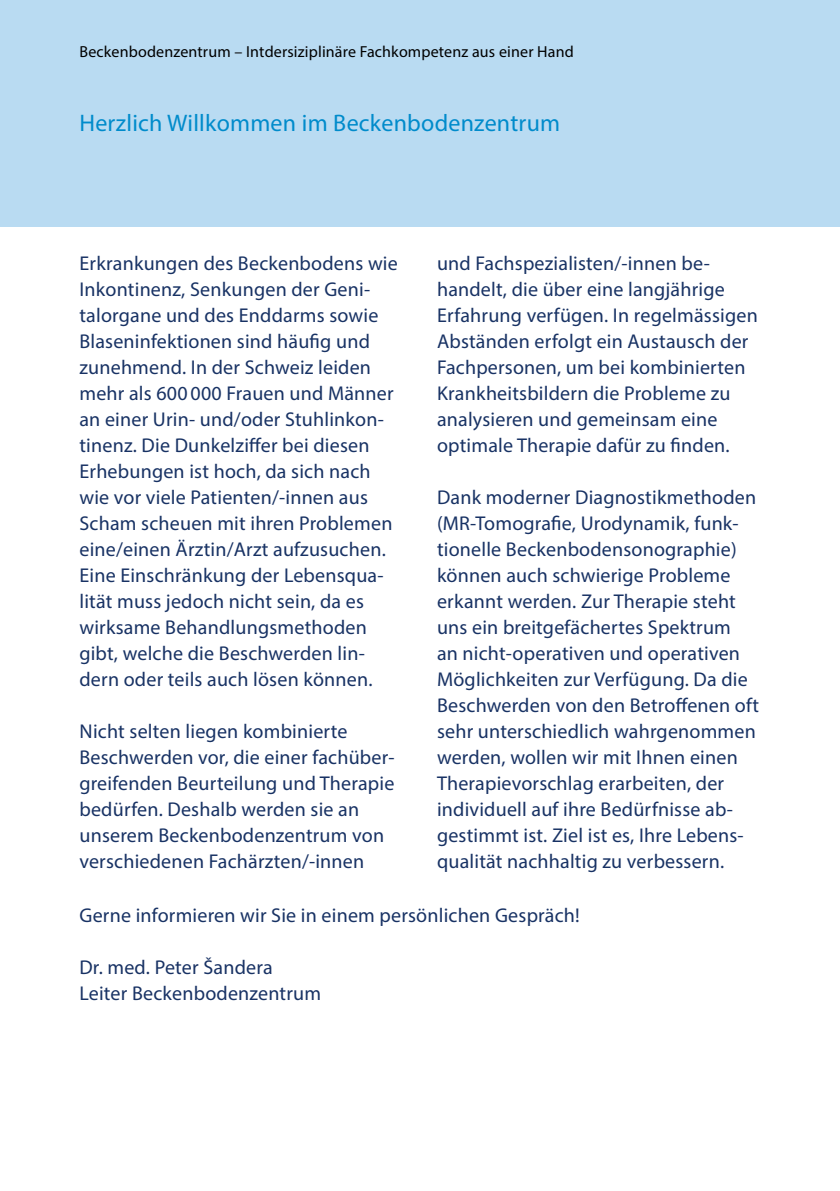
<style>
.page{position:relative;width:840px;height:1191px;background:#fff}
.page>*{position:absolute;margin:0;border:0;box-sizing:border-box;transform-origin:0 0}
.t1{font:24px "Myriad Pro";letter-spacing:.01em;color:#008bcb}
.t2{font:20px/26px "Myriad Pro";letter-spacing:.01em;color:#183264}
.t3{font:16px "Myriad Pro";letter-spacing:.01em;color:#000}
</style>
<div class="page">
<div style="left:0;top:0;width:839px;height:227px;background:#b9dbf2"></div>
<p class="t3" style="left:79px;top:42px;width:495px">Beckenbodenzentrum – Intdersiziplinäre Fachkompetenz aus einer Hand</p>
<p class="t1" style="left:79px;top:109px;width:482px">Herzlich Willkommen im Beckenbodenzentrum</p>
<p class="t2" style="left:437px;top:250px;width:322px">und Fachspezialisten/-innen be&shy;handelt, die über eine langjährige Erfahrung verfügen. In regelmässigen Abständen erfolgt ein Austausch der Fachpersonen, um bei kombinierten Krankheitsbildern die Probleme zu analysieren und gemeinsam eine optimale Therapie dafür zu finden.</p>
<p class="t2" style="left:437px;top:484px;width:323px">Dank moderner Diagnostikmethoden (MR-Tomografie, Urodynamik, funk&shy;tionelle Beckenbodensonographie) können auch schwierige Probleme erkannt werden. Zur Therapie steht uns ein breitgefächertes Spektrum<br>an nicht-operativen und operativen Möglichkeiten zur Verfügung. Da die Beschwerden von den Betroffenen oft sehr unterschiedlich wahrgenommen werden, wollen wir mit Ihnen einen Therapievorschlag erarbeiten, der individuell auf ihre Bedürfnisse ab&shy;gestimmt ist. Ziel ist es, Ihre Lebens&shy;qualität nachhaltig zu verbessern.</p>
<p class="t2" style="left:79px;top:902px;width:501px">Gerne informieren wir Sie in einem persönlichen Gespräch!</p>
<p class="t2" style="left:79px;top:954px;width:243px">Dr. med. Peter Šandera<br>Leiter Beckenbodenzentrum</p>
<p class="t2" style="left:79px;top:250px;width:320px">Erkrankungen des Beckenbodens wie Inkontinenz, Senkungen der Geni&shy;talorgane und des Enddarms sowie Blaseninfektionen sind häufig und zunehmend. In der Schweiz leiden mehr als 600 000 Frauen und Männer an einer Urin- und/oder Stuhlinkon&shy;tinenz. Die Dunkelziffer bei diesen Erhebungen ist hoch, da sich nach wie vor viele Patienten/-innen aus Scham scheuen mit ihren Problemen eine/einen Ärztin/Arzt aufzusuchen.<br>Eine Einschränkung der Lebensqua&shy;lität muss jedoch nicht sein, da es wirksame Behandlungsmethoden gibt, welche die Beschwerden lin&shy;dern oder teils auch lösen können.</p>
<p class="t2" style="left:79px;top:718px;width:316px">Nicht selten liegen kombinierte Beschwerden vor, die einer fachüber&shy;greifenden Beurteilung und Therapie bedürfen. Deshalb werden sie an unserem Beckenbodenzentrum von verschiedenen Fachärzten/-innen</p>
</div>
